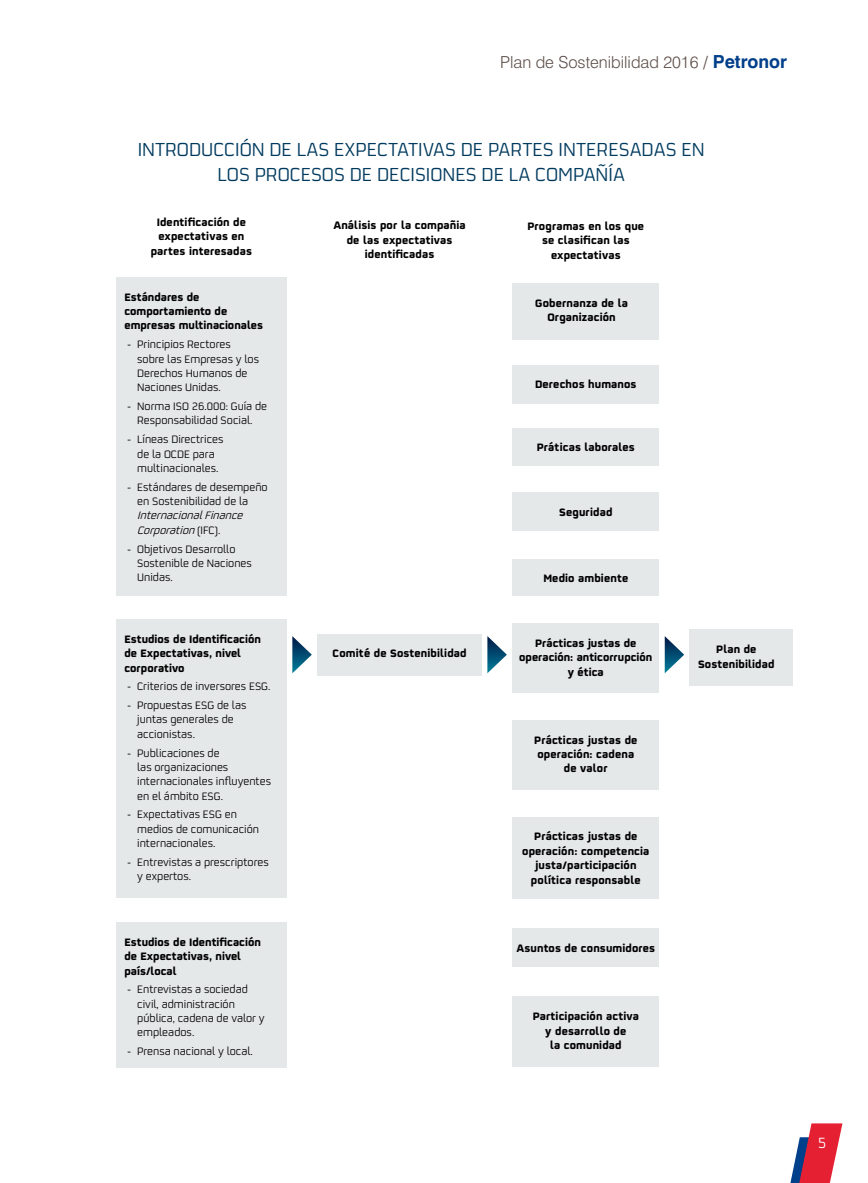
<style>
.page{position:relative;width:868px;height:1183px;background:#fff}
.page>*{position:absolute;margin:0;border:0;box-sizing:border-box;transform-origin:0 0}
.t1{font:21px/25.2px "Repsol BETA";color:#003a5e;text-align:center}
.t2{font:300 16.5px "Swiss 721 BT";color:#5b4d47}
.t3{font:16.5px "Repsol BETA";color:#fff}
.t4{font:700 12px/14.4px "Repsol BETA";letter-spacing:.01em;color:#000;text-align:center}
.t5{font:12px/14.4px "Repsol BETA";color:#000}
.t6{font:italic 12px/14.4px "Repsol BETA";color:#000}
.s1{font-weight:400}
.s2{font-weight:700;font-size:18px;color:#003f8a}
.s3{font-style:normal}
</style>
<div class="page">
<svg style="left:790px;top:1123px;width:52px;height:59px"></svg>
<div style="left:116px;top:277px;width:171px;height:318px;background:#e5e8e9"></div>
<div style="left:116px;top:619px;width:171px;height:278px;background:#e5e8e9"></div>
<div style="left:116px;top:922px;width:171px;height:145px;background:#e5e8e9"></div>
<div style="left:317px;top:633px;width:165px;height:42px;background:#e5e8e9"></div>
<div style="left:512px;top:283px;width:147px;height:56px;background:#e5e8e9"></div>
<div style="left:512px;top:365px;width:147px;height:39px;background:#e5e8e9"></div>
<div style="left:512px;top:428px;width:147px;height:37px;background:#e5e8e9"></div>
<div style="left:512px;top:492px;width:147px;height:38px;background:#e5e8e9"></div>
<div style="left:512px;top:558px;width:147px;height:37px;background:#e5e8e9"></div>
<div style="left:512px;top:927px;width:147px;height:39px;background:#e5e8e9"></div>
<div style="left:512px;top:996px;width:147px;height:70px;background:#e5e8e9"></div>
<div style="left:512px;top:623px;width:147px;height:69px;background:#e5e8e9"></div>
<div style="left:512px;top:720px;width:147px;height:69px;background:#e5e8e9"></div>
<div style="left:512px;top:816px;width:147px;height:82px;background:#e5e8e9"></div>
<svg style="left:292px;top:636px;width:20px;height:37px"></svg>
<svg style="left:487px;top:636px;width:20px;height:37px"></svg>
<svg style="left:664px;top:636px;width:20px;height:37px"></svg>
<div style="left:688px;top:629px;width:104px;height:56px;background:#e5e8e9"></div>
<h2 class="t2" style="left:500px;top:52px;width:288px">Plan de Sostenibilidad 2016 <span class="s1">/</span> <span class="s2">Petronor</span></h2>
<h1 class="t1" style="left:138px;top:135px;width:568px">INTRODUCCIÓN DE LAS EXPECTATIVAS DE PARTES INTERESADAS EN<br>LOS PROCESOS DE DECISIONES DE LA COMPAÑÍA</h1>
<p class="t4" style="left:151px;top:213px;width:103px">Identificación de expectativas en partes interesadas</p>
<p class="t4" style="left:527px;top:217px;width:118px">Programas en los que se clasifican las expectativas</p>
<p class="t4" style="left:333px;top:217px;width:134px">Análisis por la compañia de las expectativas identificadas</p>
<p class="t4" style="left:124px;top:288px;width:140px;text-align:left">Estándares de comportamiento de empresas multinacionales</p>
<p class="t5" style="left:137px;top:336px;width:123px;text-indent:-10px">- Principios Rectores sobre las Empresas y los<br>Derechos Humanos de<br>Naciones Unidas.</p>
<p class="t5" style="left:127px;top:398px;width:142px;text-align:center">- Norma ISO 26.000: Guía de<br>Responsabilidad Social.</p>
<p class="t5" style="left:127px;top:431px;width:98px;text-align:center">- Líneas Directrices de la OCDE para multinacionales.</p>
<p class="t5" style="left:137px;top:478px;width:132px;text-indent:-10px">- Estándares de desempeño en Sostenibilidad de la</p>
<p class="t6" style="left:137px;top:507px;width:111px">InternacionalFinance<br>Corporation<span class="s3">( I F C ) .</span></p>
<p class="t5" style="left:137px;top:540px;width:116px;text-indent:-10px">- Objetivos Desarrollo<br>Sostenible de Naciones<br>Unidas.</p>
<p class="t4" style="left:124px;top:630px;width:138px;text-align:left">Estudios de Identificación de Expectativas, nivel corporativo</p>
<p class="t5" style="left:127px;top:678px;width:145px">- Criterios de inversores ESG.</p>
<p class="t5" style="left:137px;top:697px;width:111px;text-indent:-10px">- Propuestas ESG de las juntas generales de accionistas.</p>
<p class="t5" style="left:137px;top:744px;width:135px;text-indent:-10px">- Publicaciones de<br>las organizaciones internacionales influyentes en el ámbito ESG.</p>
<p class="t5" style="left:137px;top:806px;width:123px;text-indent:-10px">- Expectativas ESG en medios de comunicación internacionales.</p>
<p class="t5" style="left:137px;top:853px;width:133px;text-indent:-10px">- Entrevistas a prescriptores y expertos.</p>
<p class="t4" style="left:124px;top:932px;width:138px;text-align:left">Estudios de Identificación de Expectativas, nivel país/local</p>
<p class="t5" style="left:137px;top:981px;width:129px;text-indent:-10px">- Entrevistas a sociedad civil, administración pública, cadena de valor y empleados.</p>
<p class="t5" style="left:127px;top:1043px;width:127px">- Prensa nacional y local.</p>
<p class="t4" style="left:332px;top:644px;width:136px">Comité de Sostenibilidad</p>
<p class="t4" style="left:535px;top:294px;width:94px">Gobernanza de la<br>Organización</p>
<p class="t4" style="left:535px;top:376px;width:103px">Derechos humanos</p>
<p class="t4" style="left:536px;top:438px;width:99px">Práticas laborales</p>
<p class="t4" style="left:559px;top:503px;width:55px">Seguridad</p>
<p class="t4" style="left:543px;top:569px;width:86px">Medio ambiente</p>
<p class="t4" style="left:519px;top:634px;width:135px">Prácticas justas de operación: anticorrupción y ética</p>
<p class="t4" style="left:534px;top:730px;width:105px">Prácticas justas de operación: cadena de valor</p>
<p class="t4" style="left:522px;top:827px;width:129px">Prácticas justas de operación: competencia justa/participación política responsable</p>
<p class="t4" style="left:516px;top:938px;width:140px">Asuntos de consumidores</p>
<p class="t4" style="left:532px;top:1007px;width:108px">Participación activa y desarrollo de<br>la comunidad</p>
<p class="t4" style="left:698px;top:640px;width:78px">Plan de<br>Sostenibilidad</p>
<h2 class="t3" style="left:817px;top:1131px;width:10px">5</h2>
</div>
